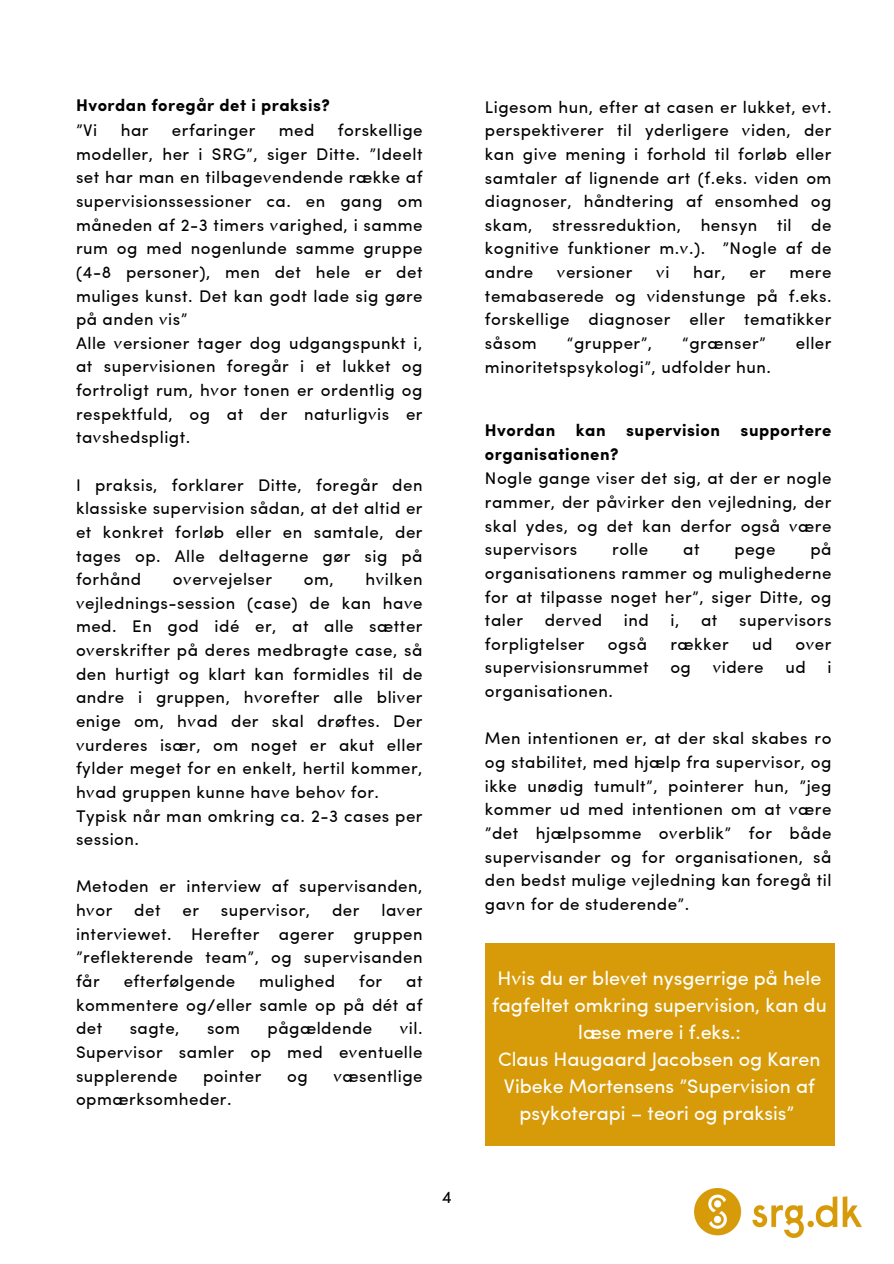
<style>
.page{position:relative;width:894px;height:1264px;background:#fff}
.page>*{position:absolute;margin:0;border:0;box-sizing:border-box;transform-origin:0 0}
.t1{font:19.65px/27px "Sofia Pro";color:#fff;text-align:center}
.t2{font:16.95px/23.7px "Sofia Pro";letter-spacing:.03em;color:#000;text-align:justify}
.t3{font:700 16.95px/23.7px "Sofia Pro";letter-spacing:.03em;color:#000}
</style>
<div class="page">
<img style="left:694px;top:1188px;width:167px;height:49px">
<div style="left:485px;top:943px;width:348px;height:202px;background:#d79b09"></div>
<p class="t3" style="left:76px;top:95px;width:255px">Hvordan foregår det i praksis?</p>
<p class="t2" style="left:76px;top:117px;width:23px">”Vi</p>
<p class="t2" style="left:121px;top:117px;width:29px">har</p>
<p class="t2" style="left:172px;top:117px;width:85px">erfaringer</p>
<p class="t2" style="left:279px;top:117px;width:37px">med</p>
<p class="t2" style="left:76px;top:117px;width:348px;text-indent:262px">forskellige modeller, her i SRG”, siger Ditte. ”Ideelt set har man en tilbagevendende række af supervisionssessioner ca. en gang om måneden af 2-3 timers varighed, i samme rum og med nogenlunde samme gruppe (4-8 personer), men det hele er det muliges kunst. Det kan godt lade sig gøre på anden vis”</p>
<p class="t2" style="left:76px;top:330px;width:348px">Alle versioner tager dog udgangspunkt i, at supervisionen foregår i et lukket og fortroligt rum, hvor tonen er ordentlig og respektfuld, og at der naturligvis er tavshedspligt.</p>
<p class="t2" style="left:76px;top:472px;width:348px">I praksis, forklarer Ditte, foregår den klassiske supervision sådan, at det altid er et konkret forløb eller en samtale, der tages op. Alle deltagerne gør sig på forhånd</p>
<p class="t2" style="left:76px;top:566px;width:348px;text-indent:289px">hvilken vejlednings-session (case) de kan have med. En god idé er, at alle sætter overskrifter på deres medbragte case, så den hurtigt og klart kan formidles til de andre i gruppen, hvorefter alle bliver enige om, hvad der skal drøftes. Der vurderes især, om noget er akut eller fylder meget for en enkelt, hertil kommer, hvad gruppen kunne have behov for.</p>
<p class="t2" style="left:76px;top:802px;width:348px">Typisk når man omkring ca. 2-3 cases per session.</p>
<p class="t2" style="left:76px;top:873px;width:348px">Metoden er interview af supervisanden, hvor</p>
<p class="t2" style="left:173px;top:566px;width:101px">overvejelser</p>
<p class="t2" style="left:304px;top:566px;width:31px">om,</p>
<p class="t2" style="left:76px;top:897px;width:348px;text-indent:305px">laver interviewet. Herefter agerer gruppen ”reflekterende team”, og supervisanden får</p>
<p class="t2" style="left:134px;top:897px;width:28px">det</p>
<p class="t2" style="left:182px;top:897px;width:18px">er</p>
<p class="t2" style="left:221px;top:897px;width:91px">supervisor,</p>
<p class="t2" style="left:332px;top:897px;width:29px">der</p>
<p class="t2" style="left:124px;top:968px;width:113px">efterfølgende</p>
<p class="t2" style="left:259px;top:968px;width:77px">mulighed</p>
<p class="t2" style="left:359px;top:968px;width:25px">for</p>
<p class="t2" style="left:76px;top:968px;width:348px;text-indent:330px">at kommentere og/eller samle op på dét af det</p>
<p class="t2" style="left:130px;top:1015px;width:51px">sagte,</p>
<p class="t2" style="left:207px;top:1015px;width:35px">som</p>
<p class="t2" style="left:267px;top:1015px;width:106px">pågældende</p>
<p class="t2" style="left:76px;top:1015px;width:348px;text-indent:323px">vil.<br>Supervisor samler op med eventuelle supplerende</p>
<p class="t2" style="left:203px;top:1062px;width:60px">pointer</p>
<p class="t2" style="left:287px;top:1062px;width:22px">og</p>
<p class="t2" style="left:333px;top:1062px;width:91px">væsentlige</p>
<p class="t2" style="left:76px;top:1086px;width:157px">opmærksomheder.</p>
<p class="t2" style="left:441px;top:1184px;width:12px">4</p>
<p class="t2" style="left:485px;top:94px;width:348px">Ligesom hun, efter at casen er lukket, evt. perspektiverer til yderligere viden, der kan give mening i forhold til forløb eller samtaler af lignende art (f.eks. viden om diagnoser, håndtering af ensomhed og skam, stressreduktion, hensyn til de kognitive funktioner m.v.). ”Nogle af de andre</p>
<p class="t2" style="left:556px;top:259px;width:77px">versioner</p>
<p class="t2" style="left:656px;top:259px;width:15px">vi</p>
<p class="t2" style="left:693px;top:259px;width:34px">har,</p>
<p class="t2" style="left:749px;top:259px;width:18px">er</p>
<p class="t2" style="left:485px;top:259px;width:348px;text-indent:304px">mere temabaserede og videnstunge på f.eks. forskellige diagnoser eller tematikker såsom</p>
<p class="t2" style="left:566px;top:330px;width:87px">“grupper”,</p>
<p class="t2" style="left:682px;top:330px;width:85px">“grænser”</p>
<p class="t2" style="left:795px;top:330px;width:37px">eller</p>
<p class="t2" style="left:485px;top:354px;width:287px">minoritetspsykologi”, udfolder hun.</p>
<p class="t3" style="left:485px;top:420px;width:348px">Hvordan kan supervision supportere organisationen?</p>
<h1 class="t2" style="left:485px;top:465px;width:348px">Nogle gange viser det sig, at der er nogle rammer, der påvirker den vejledning, der skal ydes, og det kan derfor også være supervisors</h1>
<h1 class="t2" style="left:485px;top:536px;width:348px;text-indent:325px">på organisationens rammer og mulighederne for at tilpasse noget her”, siger Ditte, og taler</h1>
<h1 class="t2" style="left:612px;top:536px;width:38px">rolle</h1>
<h1 class="t2" style="left:683px;top:536px;width:18px">at</h1>
<h1 class="t2" style="left:734px;top:536px;width:42px">pege</h1>
<h1 class="t2" style="left:544px;top:607px;width:59px">derved</h1>
<h1 class="t2" style="left:623px;top:607px;width:26px">ind</h1>
<h1 class="t2" style="left:670px;top:607px;width:10px">i,</h1>
<h1 class="t2" style="left:700px;top:607px;width:18px">at</h1>
<h1 class="t2" style="left:739px;top:607px;width:94px">supervisors</h1>
<h1 class="t2" style="left:485px;top:631px;width:101px">forpligtelser</h1>
<h1 class="t2" style="left:607px;top:631px;width:41px">også</h1>
<h1 class="t2" style="left:670px;top:631px;width:60px">rækker</h1>
<h1 class="t2" style="left:751px;top:631px;width:22px">ud</h1>
<h1 class="t2" style="left:795px;top:631px;width:37px">over</h1>
<h1 class="t2" style="left:485px;top:654px;width:165px">supervisionsrummet</h1>
<h1 class="t2" style="left:670px;top:654px;width:22px">og</h1>
<h1 class="t2" style="left:712px;top:654px;width:53px">videre</h1>
<h1 class="t2" style="left:785px;top:654px;width:22px">ud</h1>
<h1 class="t2" style="left:827px;top:654px;width:6px">i</h1>
<h1 class="t2" style="left:485px;top:678px;width:129px">organisationen.</h1>
<p class="t2" style="left:485px;top:725px;width:348px">Men intentionen er, at der skal skabes ro og stabilitet, med hjælp fra supervisor, og ikke unødig tumult”, pointerer hun, ”jeg kommer ud med intentionen om at være ”det hjælpsomme overblik” for både supervisander og for organisationen, så den bedst mulige vejledning kan foregå til gavn for de studerende”.</p>
<p class="t1" style="left:492px;top:963px;width:336px">Hvis du er blevet nysgerrige på hele fagfeltet omkring supervision, kan du læse mere i f.eks.:<br>Claus Haugaard Jacobsen og Karen<br>Vibeke Mortensens ”Supervision af psykoterapi – teori og praksis”</p>
</div>
